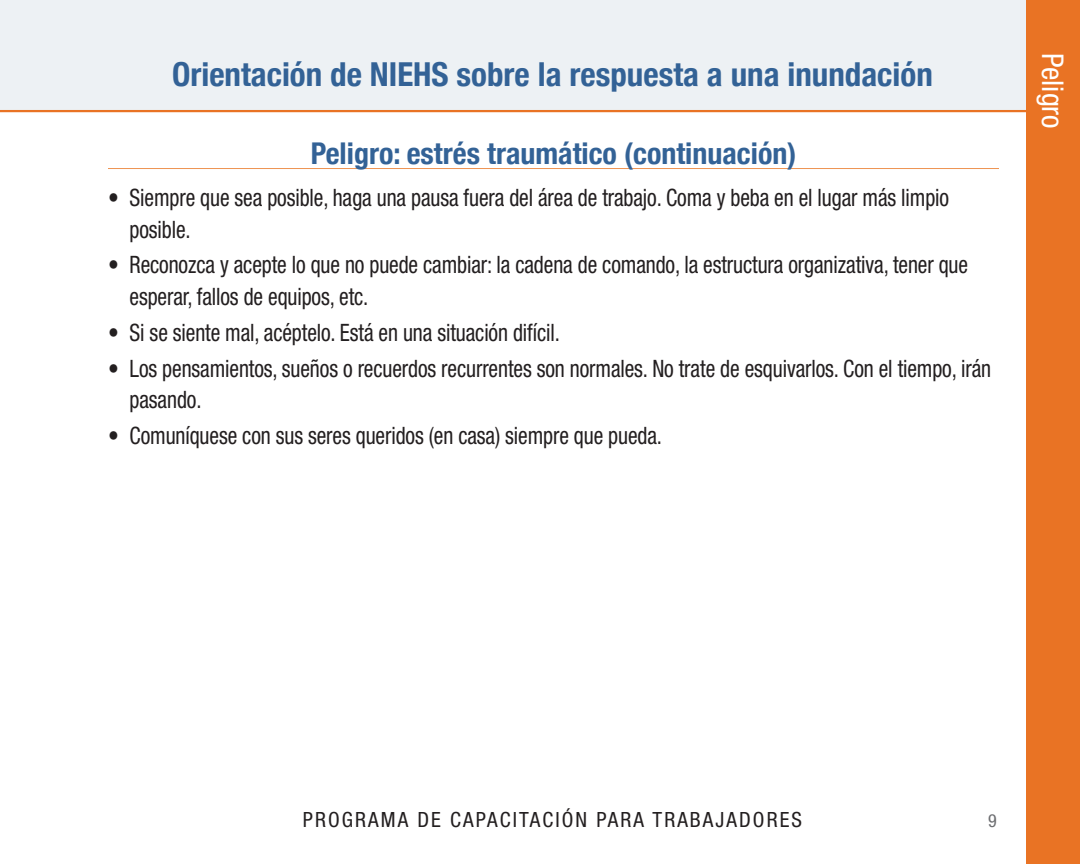
<style>
.page{position:relative;width:1080px;height:864px;background:#fff}
.page>*{position:absolute;margin:0;border:0;box-sizing:border-box;transform-origin:0 0}
.t1{font:700 condensed 33px "Helvetica Neue";color:#336296}
.TITLE{font:700 condensed 30px "Helvetica Neue";color:#336296}
.t2{font:condensed 30px "Helvetica Neue LT Std";color:#fff}
.t3{font:condensed 24px/31.5px "Helvetica Neue LT Std";letter-spacing:-.005em;color:#231f20;scale:.9 1}
.t4{font:condensed 21px "Helvetica Neue LT Std";letter-spacing:.1em;color:#231f20}
.t5{font:condensed 18px "Helvetica Neue LT Std";color:#6c6d70}
</style>
<div class="page">
<div style="left:0;top:0;width:1080px;height:112px;background:#edf1f4"></div>
<hr style="left:0;top:110px;width:1080px;height:2px;background:#e97324">
<div style="left:1026px;top:0;width:54px;height:864px;background:#e97324"></div>
<hr style="left:108px;top:168px;width:891px;height:1px;background:#ee9352">
<h1 class="t1" style="left:172px;top:47px;width:762px">Orientación de NIEHS sobre la respuesta a una inundación</h1>
<p class="TITLE" style="left:311px;top:128px;width:487px">Peligro: estrés traumático (continuación)</p>
<p class="t3" style="left:130px;top:182px;width:912px;text-indent:-22px">• Siempre que sea posible, haga una pausa fuera del área de trabajo. Coma y beba en el lugar más limpio posible.</p>
<p class="t3" style="left:130px;top:249px;width:933px;text-indent:-22px">• Reconozca y acepte lo que no puede cambiar: la cadena de comando, la estructura organizativa, tener que esperar, fallos de equipos, etc.</p>
<p class="t3" style="left:108px;top:316px;width:504px">• Si se siente mal, acéptelo. Está en una situación difícil.</p>
<p class="t3" style="left:130px;top:352px;width:959px;text-indent:-22px">• Los pensamientos, sueños o recuerdos recurrentes son normales. No trate de esquivarlos. Con el tiempo, irán pasando.</p>
<p class="t3" style="left:108px;top:420px;width:617px">• Comuníquese con sus seres queridos (en casa) siempre que pueda.</p>
<p class="t2" style="left:1070px;top:53px;width:77px;rotate:90deg">Peligro</p>
<p class="t4" style="left:303px;top:807px;width:501px">PROGRAMA DE CAPACITACIÓN PARA TRABAJADORES</p>
<p class="t5" style="left:988px;top:810px;width:10px">9</p>
</div>
